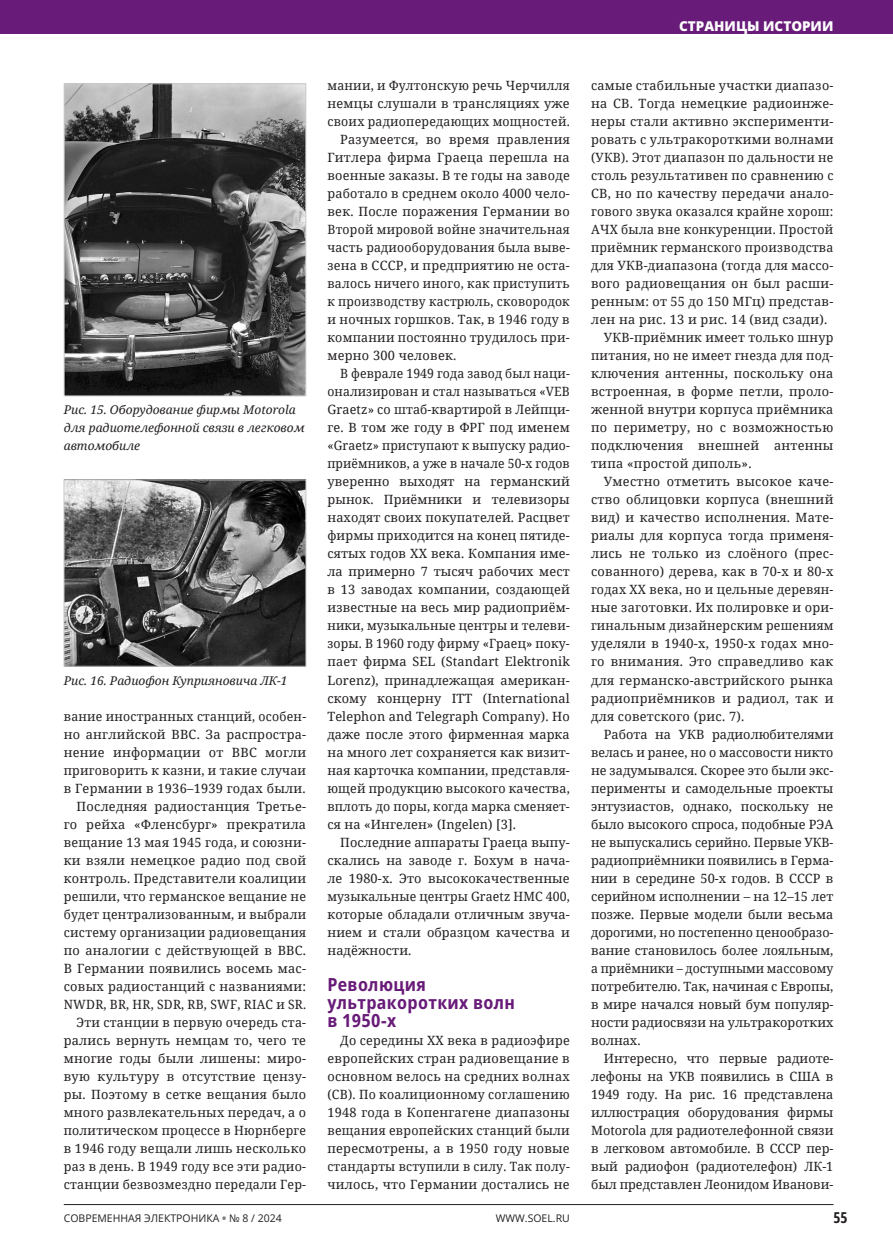
<style>
.page{position:relative;width:893px;height:1251px;background:#fff}
.page>*{position:absolute;margin:0;border:0;box-sizing:border-box;transform-origin:0 0}
.СТАТЬЯ_Заголовок_1{font:700 semi-condensed 18px/18px "Open Sans";letter-spacing:.02em;color:#681b78}
.t1{font:700 15px "Open Sans Condensed";color:#231f20}
.t2{font:800 13.5px "Open Sans";color:#fff}
.СТАТЬЯ_Основной_текст{font:12.75px/18px "Noto Serif";letter-spacing:.02em;color:#231f20;text-align:justify}
.СТАТЬЯ_Основной_текст-2{font:12.75px/18px "Noto Serif";letter-spacing:.02em;color:#231f20;text-align:justify;scale:.96 1}
.СТАТЬЯ_Подрис_подпись{font:italic 12px/18px "Noto Serif";color:#231f20}
.t3{font:10.5px "Open Sans";color:#231f20}
.s1{font-weight:800;color:#808285}
</style>
<div class="page">
<div style="left:0;top:0;width:893px;height:34px;background:#681b78"></div>
<hr style="left:64px;top:1203px;width:769px;height:1px;background:#231f20">
<img style="left:66px;top:85px;width:238px;height:309px">
<div style="left:64px;top:83px;width:242px;height:313px;border:1px solid #c7c8ca"></div>
<img style="left:66px;top:481px;width:238px;height:183px">
<div style="left:64px;top:479px;width:242px;height:187px;border:1px solid #c7c8ca"></div>
<p class="СТАТЬЯ_Подрис_подпись" style="left:64px;top:400px;width:242px">Рис. 15. Оборудование фирмы Motorola для радиотелефонной связи в легковом автомобиле</p>
<p class="СТАТЬЯ_Подрис_подпись" style="left:64px;top:670px;width:225px">Рис. 16. Радиофон Куприяновича ЛК-1</p>
<p class="СТАТЬЯ_Основной_текст-2" style="left:64px;top:706px;width:254px">вание иностранных станций, особен&shy;но английской BBC. За распростра&shy;нение информации от BBC могли приговорить к казни, и такие случаи в Германии в 1936–1939 годах были.</p>
<p class="СТАТЬЯ_Основной_текст" style="left:64px;top:796px;width:244px;text-indent:13px">Последняя радиостанция Третье&shy;го рейха «Фленсбург» прекратила вещание 13 мая 1945 года, и союзни&shy;ки взяли немецкое радио под свой контроль. Представители коалиции решили, что германское вещание не будет централизованным, и выбрали систему организации радиовещания по аналогии с действующей в BBC.<br>В Германии появились восемь мас&shy;совых радиостанций с названиями:<br>NWDR, BR, HR, SDR, RB, SWF, RIAC и SR.</p>
<p class="СТАТЬЯ_Основной_текст" style="left:64px;top:1012px;width:244px;text-indent:13px">Эти станции в первую очередь ста&shy;рались вернуть немцам то, чего те многие годы были лишены: миро&shy;вую культуру в отсутствие цензу&shy;ры. Поэтому в сетке вещания было много развлекательных передач, а о политическом процессе в Нюрнберге в 1946 году вещали лишь несколько раз в день. В 1949 году все эти радио&shy;станции безвозмездно передали Гер-</p>
<p class="СТАТЬЯ_Основной_текст" style="left:327px;top:76px;width:244px">мании, и Фултонскую речь Черчилля немцы слушали в трансляциях уже своих радиопередающих мощностей.</p>
<p class="СТАТЬЯ_Основной_текст" style="left:327px;top:130px;width:244px;text-indent:13px">Разумеется, во время правления Гитлера фирма Граеца перешла на военные заказы. В те годы на заводе работало в среднем около 4000 чело&shy;век. После поражения Германии во Второй мировой войне значительная часть радиооборудования была выве&shy;зена в СССР, и предприятию не оста&shy;валось ничего иного, как приступить к производству кастрюль, сковородок и ночных горшков. Так, в 1946 году в компании постоянно трудилось при&shy;мерно 300 человек.</p>
<p class="СТАТЬЯ_Основной_текст-2" style="left:327px;top:364px;width:254px;text-indent:13px">В феврале 1949 года завод был наци&shy;онализирован и стал называться «VEB Graetz» со штаб-квартирой в Лейпци&shy;ге. В том же году в ФРГ под именем «Graetz» приступают к выпуску радио&shy;приёмников, а уже в начале 50-х годов уверенно выходят на германский рынок. Приёмники и телевизоры находят своих покупателей. Расцвет фирмы приходится на конец пятиде&shy;сятых годов ХХ века. Компания име&shy;ла примерно 7 тысяч рабочих мест в 13 заводах компании, создающей известные на весь мир радиоприём&shy;ники, музыкальные центры и телеви&shy;зоры. В 1960 году фирму «Граец» поку&shy;пает фирма SEL (Standart Elektronik Lorenz), принадлежащая американ&shy;скому концерну ITT (International Telephon and Telegraph Company). Но даже после этого фирменная марка на много лет сохраняется как визит&shy;ная карточка компании, представля&shy;ющей продукцию высокого качества, вплоть до поры, когда марка сменяет&shy;ся на «Ингелен» (Ingelen) [3].</p>
<p class="СТАТЬЯ_Основной_текст" style="left:327px;top:832px;width:244px;text-indent:13px">Последние аппараты Граеца выпу&shy;скались на заводе г. Бохум в нача&shy;ле 1980-х. Это высококачественные музыкальные центры Graetz HMC 400, которые обладали отличным звуча&shy;нием и стали образцом качества и надёжности.</p>
<p class="СТАТЬЯ_Заголовок_1" style="left:327px;top:974px;width:189px">Революция ультракоротких волн в 1950-х</p>
<p class="СТАТЬЯ_Основной_текст" style="left:327px;top:1030px;width:244px;text-indent:13px">До середины ХХ века в радиоэфире европейских стран радиовещание в основном велось на средних волнах (СВ). По коалиционному соглашению 1948 года в Копенгагене диапазоны вещания европейских станций были пересмотрены, а в 1950 году новые стандарты вступили в силу. Так полу&shy;чилось, что Германии достались не</p>
<p class="t2" style="left:679px;top:17px;width:156px">СТРАНИЦЫ ИСТОРИИ</p>
<p class="СТАТЬЯ_Основной_текст" style="left:591px;top:76px;width:244px">самые стабильные участки диапазо&shy;на СВ. Тогда немецкие радиоинже&shy;неры стали активно эксперименти&shy;ровать с ультракороткими волнами (УКВ). Этот диапазон по дальности не столь результативен по сравнению с СВ, но по качеству передачи анало&shy;гового звука оказался крайне хорош:<br>АЧХ была вне конкуренции. Простой приёмник германского производства для УКВ-диапазона (тогда для массо&shy;вого радиовещания он был расши&shy;ренным: от 55 до 150 МГц) представ&shy;лен на рис. 13 и рис. 14 (вид сзади).</p>
<p class="СТАТЬЯ_Основной_текст" style="left:591px;top:328px;width:244px;text-indent:13px">УКВ-приёмник имеет только шнур питания, но не имеет гнезда для под&shy;ключения антенны, поскольку она встроенная, в форме петли, проло&shy;женной внутри корпуса приёмника по периметру, но с возможностью подключения внешней антенны типа «простой диполь».</p>
<p class="СТАТЬЯ_Основной_текст" style="left:591px;top:472px;width:244px;text-indent:13px">Уместно отметить высокое каче&shy;ство облицовки корпуса (внешний вид) и качество исполнения. Мате&shy;риалы для корпуса тогда применя&shy;лись не только из слоёного (прес&shy;сованного) дерева, как в 70-х и 80-х годах ХХ века, но и цельные деревян&shy;ные заготовки. Их полировке и ори&shy;гинальным дизайнерским решениям уделяли в 1940-х, 1950-х годах мно&shy;го внимания. Это справедливо как для германско-австрийского рынка радиоприёмников и радиол, так и для советского (рис. 7).</p>
<p class="СТАТЬЯ_Основной_текст" style="left:591px;top:724px;width:244px;text-indent:13px">Работа на УКВ радиолюбителями велась и ранее, но о массовости никто не задумывался. Скорее это были экс&shy;перименты и самодельные проекты энтузиастов, однако, поскольку не было высокого спроса, подобные РЭА не выпускались серийно. Первые УКВ&shy;радиоприёмники появились в Герма&shy;нии в середине 50-х годов. В СССР в серийном исполнении – на 12–15 лет позже. Первые модели были весьма дорогими, но постепенно ценообразо&shy;вание становилось более лояльным, а приёмники – доступными массовому потребителю. Так, начиная с Европы, в мире начался новый бум популяр&shy;ности радиосвязи на ультракоротких волнах.</p>
<p class="СТАТЬЯ_Основной_текст" style="left:591px;top:1048px;width:244px;text-indent:13px">Интересно, что первые радиоте&shy;лефоны на УКВ появились в США в 1949 году. На рис. 16 представлена иллюстрация оборудования фирмы Motorola для радиотелефонной связи в легковом автомобиле. В СССР пер&shy;вый радиофон (радиотелефон) ЛК-1 был представлен Леонидом Иванови-</p>
<p class="t3" style="left:64px;top:1210px;width:220px">СОВРЕМЕННАЯ ЭЛЕКТРОНИКА <span class="s1">•</span> № 8 / 2024</p>
<p class="t3" style="left:496px;top:1210px;width:75px">WWW.SOEL.RU</p>
<p class="t1" style="left:833px;top:1207px;width:16px">55</p>
</div>
